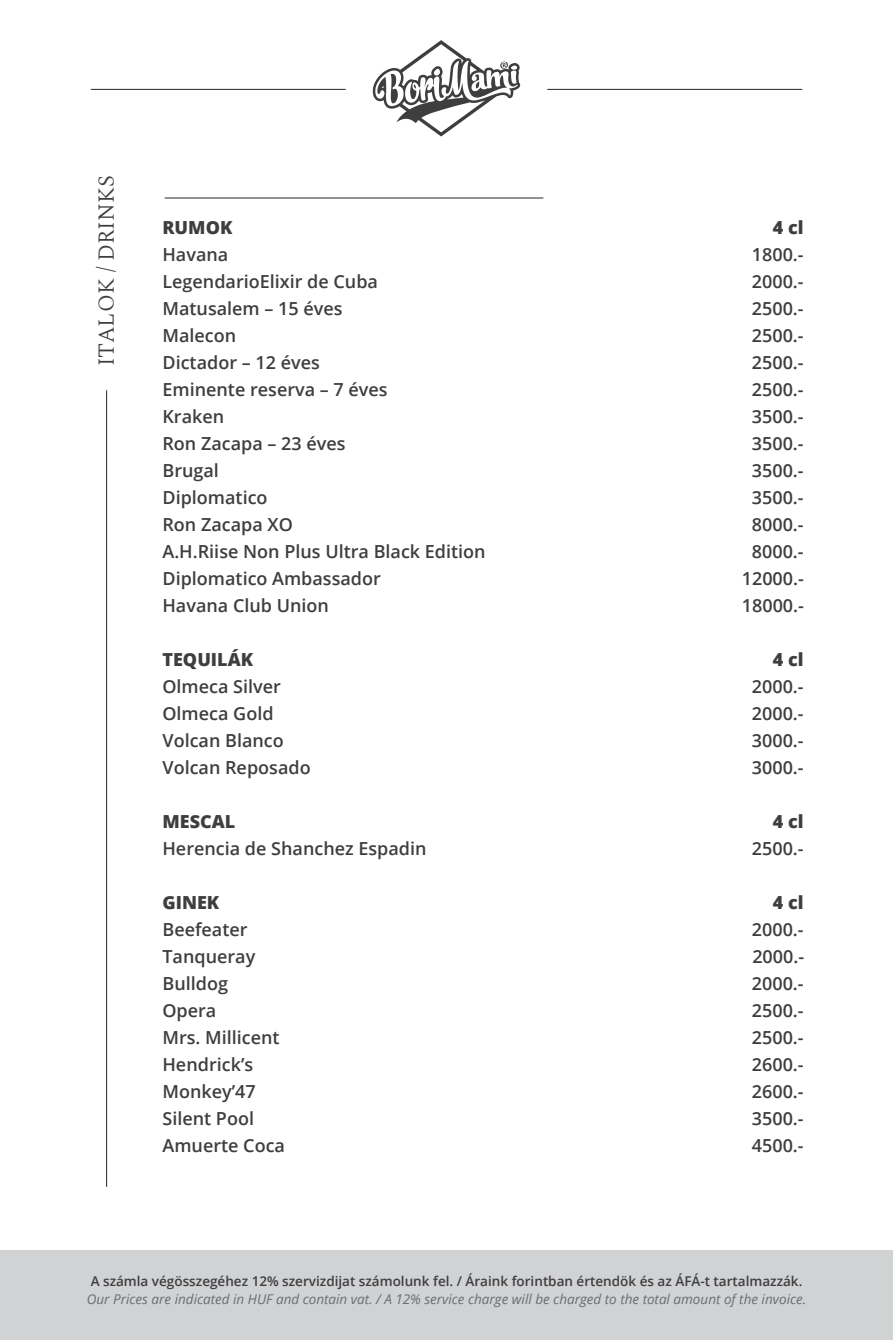
<style>
.page{position:relative;width:893px;height:1340px;background:#fff}
.page>*{position:absolute;margin:0;border:0;box-sizing:border-box;transform-origin:0 0}
.t1{font:300 22.5px "Spectral";letter-spacing:.01em;color:#3e3e3f}
.t2{font:600 18px "Open Sans";color:#3e3e3f}
.t3{font:800 18px "Open Sans";color:#3e3e3f}
.t4{font:italic 13.5px "Open Sans";color:#6c6d70}
.t5{font:600 13.5px "Open Sans";color:#3e3e3f}
</style>
<div class="page">
<div style="left:0;top:1250px;width:893px;height:89px;background:#d1d2d4"></div>
<svg style="left:372px;top:40px;width:148px;height:96px"></svg>
<hr style="left:106px;top:390px;width:1px;height:796px;background:#3e3e3f">
<hr style="left:91px;top:89px;width:255px;height:1px;background:#3e3e3f">
<hr style="left:547px;top:89px;width:255px;height:1px;background:#3e3e3f">
<hr style="left:165px;top:197px;width:378px;height:1px;background:#3e3e3f">
<p class="t1" style="left:90px;top:366px;width:193px;rotate:-90deg">ITALOK / DRINKS</p>
<p class="t3" style="left:162px;top:213px;width:71px">RUMOK</p>
<p class="t3" style="left:773px;top:213px;width:32px">4 cl</p>
<p class="t2" style="left:162px;top:242px;width:67px">Havana</p>
<p class="t2" style="left:752px;top:242px;width:53px">1800.-</p>
<p class="t2" style="left:162px;top:269px;width:217px">LegendarioElixir de Cuba</p>
<p class="t2" style="left:752px;top:269px;width:53px">2000.-</p>
<p class="t2" style="left:162px;top:296px;width:182px">Matusalem – 15 éves</p>
<p class="t2" style="left:752px;top:296px;width:53px">2500.-</p>
<p class="t2" style="left:162px;top:323px;width:75px">Malecon</p>
<p class="t2" style="left:752px;top:323px;width:53px">2500.-</p>
<p class="t2" style="left:162px;top:350px;width:159px">Dictador – 12 éves</p>
<p class="t2" style="left:752px;top:350px;width:53px">2500.-</p>
<p class="t2" style="left:162px;top:377px;width:227px">Eminente reserva – 7 éves</p>
<p class="t2" style="left:752px;top:377px;width:53px">2500.-</p>
<p class="t2" style="left:162px;top:404px;width:63px">Kraken</p>
<p class="t2" style="left:752px;top:404px;width:53px">3500.-</p>
<p class="t2" style="left:162px;top:431px;width:185px">Ron Zacapa – 23 éves</p>
<p class="t2" style="left:752px;top:431px;width:53px">3500.-</p>
<p class="t2" style="left:162px;top:458px;width:58px">Brugal</p>
<p class="t2" style="left:752px;top:458px;width:53px">3500.-</p>
<p class="t2" style="left:162px;top:485px;width:107px">Diplomatico</p>
<p class="t2" style="left:752px;top:485px;width:53px">3500.-</p>
<p class="t2" style="left:162px;top:512px;width:132px">Ron Zacapa XO</p>
<p class="t2" style="left:752px;top:512px;width:53px">8000.-</p>
<p class="t2" style="left:162px;top:539px;width:325px">A.H.Riise Non Plus Ultra Black Edition</p>
<p class="t2" style="left:752px;top:539px;width:53px">8000.-</p>
<p class="t2" style="left:162px;top:566px;width:220px">Diplomatico Ambassador</p>
<p class="t2" style="left:742px;top:566px;width:64px">12000.-</p>
<p class="t2" style="left:162px;top:593px;width:168px">Havana Club Union</p>
<p class="t2" style="left:742px;top:593px;width:64px">18000.-</p>
<p class="t3" style="left:162px;top:645px;width:92px">TEQUILÁK</p>
<p class="t3" style="left:773px;top:645px;width:32px">4 cl</p>
<p class="t2" style="left:162px;top:674px;width:120px">Olmeca Silver</p>
<p class="t2" style="left:752px;top:674px;width:53px">2000.-</p>
<p class="t2" style="left:162px;top:701px;width:113px">Olmeca Gold</p>
<p class="t2" style="left:752px;top:701px;width:53px">2000.-</p>
<p class="t2" style="left:162px;top:728px;width:123px">Volcan Blanco</p>
<p class="t2" style="left:752px;top:728px;width:53px">3000.-</p>
<p class="t2" style="left:162px;top:755px;width:150px">Volcan Reposado</p>
<p class="t2" style="left:752px;top:755px;width:53px">3000.-</p>
<p class="t3" style="left:162px;top:807px;width:74px">MESCAL</p>
<p class="t3" style="left:773px;top:807px;width:32px">4 cl</p>
<p class="t2" style="left:162px;top:836px;width:266px">Herencia de Shanchez Espadin</p>
<p class="t2" style="left:752px;top:836px;width:53px">2500.-</p>
<p class="t3" style="left:162px;top:888px;width:58px">GINEK</p>
<p class="t3" style="left:773px;top:888px;width:32px">4 cl</p>
<p class="t2" style="left:162px;top:917px;width:87px">Beefeater</p>
<p class="t2" style="left:752px;top:917px;width:53px">2000.-</p>
<p class="t2" style="left:162px;top:944px;width:94px">Tanqueray</p>
<p class="t2" style="left:752px;top:944px;width:53px">2000.-</p>
<p class="t2" style="left:162px;top:971px;width:67px">Bulldog</p>
<p class="t2" style="left:752px;top:971px;width:53px">2000.-</p>
<p class="t2" style="left:162px;top:998px;width:55px">Opera</p>
<p class="t2" style="left:752px;top:998px;width:53px">2500.-</p>
<p class="t2" style="left:162px;top:1025px;width:119px">Mrs. Millicent</p>
<p class="t2" style="left:752px;top:1025px;width:53px">2500.-</p>
<p class="t2" style="left:162px;top:1052px;width:92px">Hendrick’s</p>
<p class="t2" style="left:752px;top:1052px;width:53px">2600.-</p>
<p class="t2" style="left:162px;top:1079px;width:95px">Monkey’47</p>
<p class="t2" style="left:752px;top:1079px;width:53px">2600.-</p>
<p class="t2" style="left:162px;top:1106px;width:93px">Silent Pool</p>
<p class="t2" style="left:752px;top:1106px;width:53px">3500.-</p>
<p class="t2" style="left:162px;top:1133px;width:124px">Amuerte Coca</p>
<p class="t2" style="left:752px;top:1133px;width:53px">4500.-</p>
<p class="t5" style="left:91px;top:1272px;width:713px">A számla végösszegéhez 12% szervizdijat számolunk fel. / Áraink forintban értendök és az ÁFÁ-t tartalmazzák.</p>
<p class="t4" style="left:87px;top:1290px;width:721px">Our Prices are indicated in HUF and contain vat. / A 12% service charge will be charged to the total amount of the invoice.</p>
</div>
